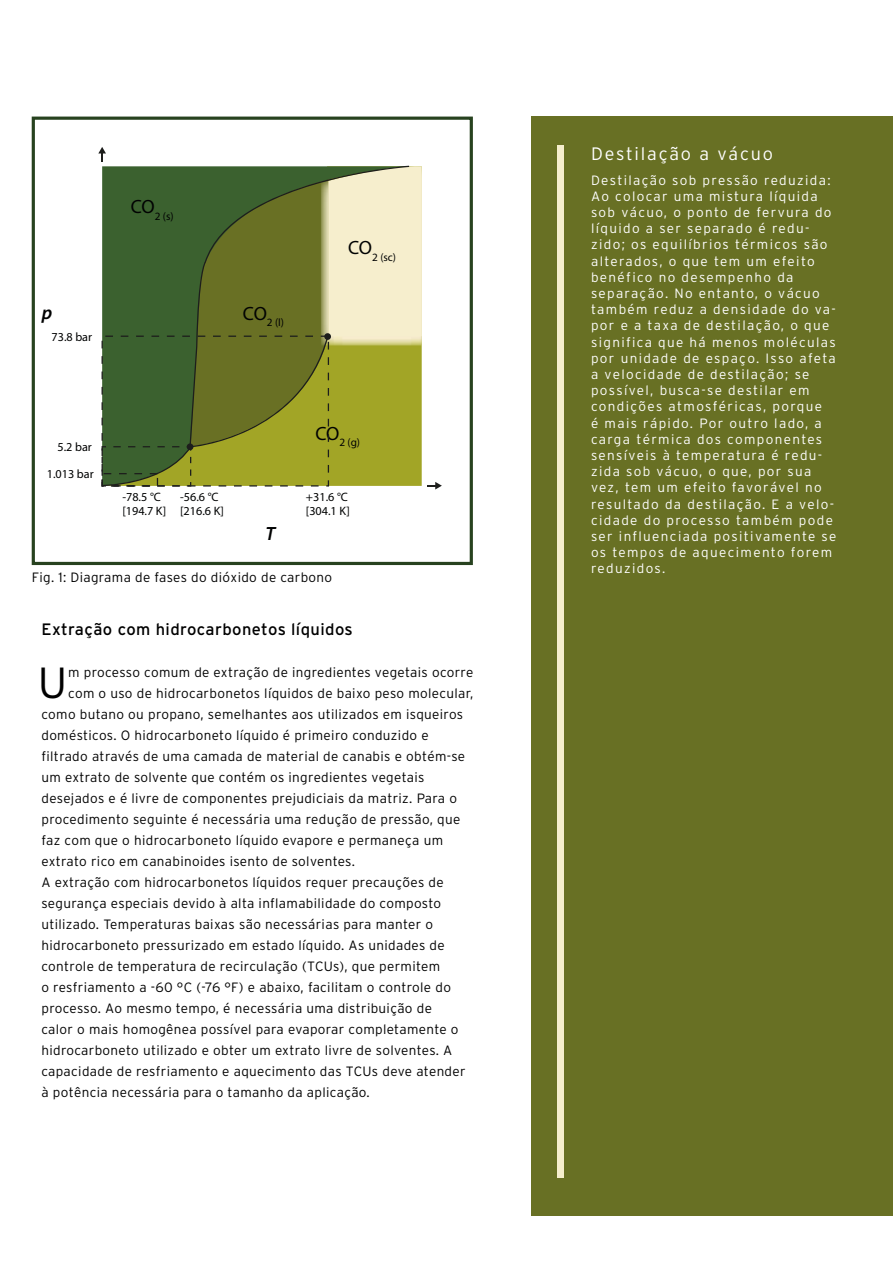
<style>
.page{position:relative;width:893px;height:1263px;background:#fff}
.page>*{position:absolute;margin:0;border:0;box-sizing:border-box;transform-origin:0 0}
.t1{font:300 43.5px "Interstate";color:#000}
.t2{font:italic 600 19.2px "Myriad Pro";color:#010202}
.t3{font:300 18px "Interstate";letter-spacing:.1em;color:#fff}
.t4{font:16.5px "Interstate";letter-spacing:.025em;color:#000}
.t5{font:300 13.5px "Interstate";letter-spacing:.025em;color:#000}
.t6{font:300 13.5px/16.2px "Interstate";letter-spacing:.1em;color:#fff}
.t7{font:12.15px/14.5px "Myriad Pro";color:#010202}
.t8{font:11.25px "Myriad Pro";color:#010202}
</style>
<div class="page">
<svg style="left:98px;top:147px;width:344px;height:342px"></svg>
<div style="left:32px;top:117px;width:441px;height:448px;border:3px solid #27421f"></div>
<div style="left:531px;top:117px;width:362px;height:1099px;background:#687024"></div>
<div style="left:557px;top:145px;width:6px;height:1033px;background:#f5eecd"></div>
<h2 class="t2" style="left:42px;top:301px;width:12px">p</h2>
<p class="t7" style="left:52px;top:329px;width:42px">73.8 bar</p>
<p class="t8" style="left:131px;top:209px;width:44px"><sup>CO</sup>2 (s)</p>
<p class="t8" style="left:243px;top:315px;width:43px"><sup>CO</sup>2 (I)</p>
<p class="t8" style="left:348px;top:250px;width:49px"><sup>CO</sup>2 (sc)</p>
<p class="t7" style="left:58px;top:439px;width:36px">5.2 bar</p>
<p class="t7" style="left:47px;top:466px;width:48px">1.013 bar</p>
<p class="t7" style="left:122px;top:489px;width:45px">-78.5 °C [194.7 K]</p>
<p class="t7" style="left:180px;top:489px;width:45px">-56.6 °C [216.6 K]</p>
<h2 class="t2" style="left:265px;top:521px;width:11px">T</h2>
<p class="t8" style="left:315px;top:435px;width:46px"><sup>CO</sup>2 (g)</p>
<p class="t7" style="left:306px;top:489px;width:45px">+31.6 °C [304.1 K]</p>
<p class="t5" style="left:32px;top:570px;width:302px">Fig. 1: Diagrama de fases do dióxido de carbono</p>
<p class="t4" style="left:41px;top:620px;width:313px">Extração com hidrocarbonetos líquidos</p>
<h1 class="t1" style="left:38px;top:658px;width:31px">U</h1>
<p class="t5" style="left:68px;top:665px;width:407px">m processo comum de extração de ingredientes vegetais ocorre</p>
<p class="t5" style="left:68px;top:686px;width:406px">com o uso de hidrocarbonetos líquidos de baixo peso molecular,</p>
<p class="t5" style="left:41px;top:707px;width:423px">como butano ou propano, semelhantes aos utilizados em isqueiros</p>
<p class="t5" style="left:41px;top:728px;width:389px">domésticos. O hidrocarboneto líquido é primeiro conduzido e</p>
<p class="t5" style="left:41px;top:749px;width:425px">filtrado através de uma camada de material de canabis e obtém-se</p>
<p class="t5" style="left:41px;top:770px;width:385px">um extrato de solvente que contém os ingredientes vegetais</p>
<p class="t5" style="left:41px;top:791px;width:417px">desejados e é livre de componentes prejudiciais da matriz. Para o</p>
<p class="t5" style="left:41px;top:812px;width:420px">procedimento seguinte é necessária uma redução de pressão, que</p>
<p class="t5" style="left:41px;top:833px;width:403px">faz com que o hidrocarboneto líquido evapore e permaneça um</p>
<p class="t5" style="left:41px;top:854px;width:315px">extrato rico em canabinoides isento de solventes.</p>
<p class="t5" style="left:41px;top:875px;width:404px">A extração com hidrocarbonetos líquidos requer precauções de</p>
<p class="t5" style="left:41px;top:896px;width:401px">segurança especiais devido à alta inflamabilidade do composto</p>
<p class="t5" style="left:41px;top:917px;width:393px">utilizado. Temperaturas baixas são necessárias para manter o</p>
<p class="t5" style="left:41px;top:938px;width:405px">hidrocarboneto pressurizado em estado líquido. As unidades de</p>
<p class="t5" style="left:41px;top:959px;width:400px">controle de temperatura de recirculação (TCUs), que permitem</p>
<p class="t5" style="left:41px;top:980px;width:411px">o resfriamento a -60 °C (-76 °F) e abaixo, facilitam o controle do</p>
<p class="t5" style="left:41px;top:1001px;width:392px">processo. Ao mesmo tempo, é necessária uma distribuição de</p>
<p class="t5" style="left:41px;top:1022px;width:419px">calor o mais homogênea possível para evaporar completamente o</p>
<p class="t5" style="left:41px;top:1043px;width:412px">hidrocarboneto utilizado e obter um extrato livre de solventes. A</p>
<p class="t5" style="left:41px;top:1064px;width:426px">capacidade de resfriamento e aquecimento das TCUs deve atender</p>
<p class="t5" style="left:41px;top:1085px;width:330px">à potência necessária para o tamanho da aplicação.</p>
<h3 class="t3" style="left:591px;top:143px;width:183px">Destilação a vácuo</h3>
<p class="t6" style="left:591px;top:172px;width:247px">Destilação sob pressão reduzida:<br>Ao colocar uma mistura líquida sob vácuo, o ponto de fervura do líquido a ser separado é redu&shy;zido; os equilíbrios térmicos são alterados, o que tem um efeito benéfico no desempenho da separação. No entanto, o vácuo também reduz a densidade do va&shy;por e a taxa de destilação, o que significa que há menos moléculas por unidade de espaço. Isso afeta a velocidade de destilação; se possível, busca-se destilar em condições atmosféricas, porque<br>é mais rápido. Por outro lado, a carga térmica dos componentes sensíveis à temperatura é redu&shy;zida sob vácuo, o que, por sua vez, tem um efeito favorável no resultado da destilação. E a velo&shy;cidade do processo também pode ser influenciada positivamente se os tempos de aquecimento forem reduzidos.</p>
</div>
